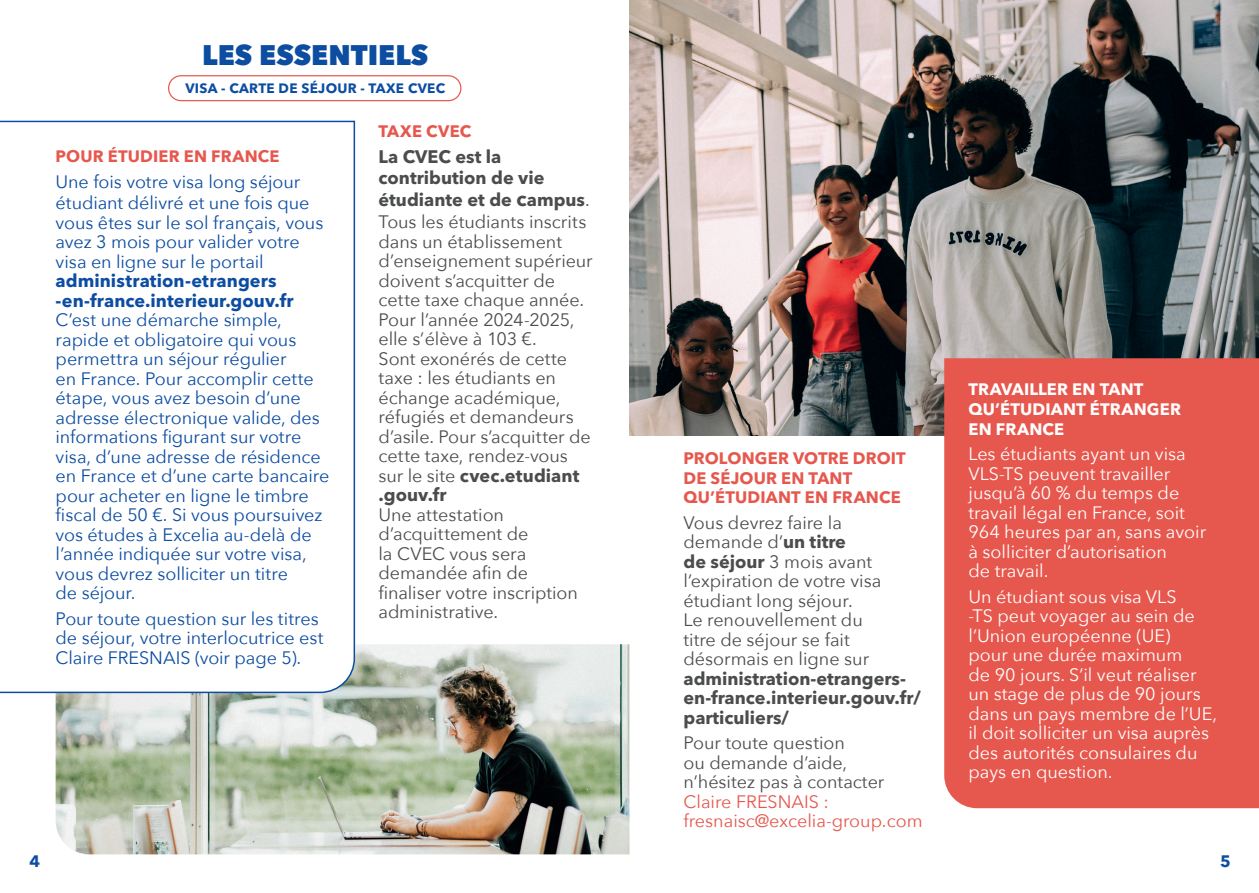
<style>
.page{position:relative;width:1259px;height:893px;background:#fff}
.page>*{position:absolute;margin:0;border:0;box-sizing:border-box;transform-origin:0 0}
.t1{font:800 28.35px "Avenir Next";color:#0d4da1}
.t2{font:18px/19.5px "Avenir Next";letter-spacing:-.005em;color:#0d4da1}
.t3{font:18px/19.5px "Avenir Next";letter-spacing:-.005em;color:#4b4c4d}
.t4{font:18px/19.5px "Avenir Next";color:#fff}
.t5{font:700 18px/19.5px "Avenir Next LT Pro";color:#4b4c4d}
.t6{font:700 18px/19.5px "Avenir Next LT Pro";letter-spacing:.005em;color:#0d4da1}
.t7{font:18px/19.5px "Avenir Next";color:#e6584e}
.t8{font:700 16.5px/19.8px "Avenir Next LT Pro";letter-spacing:.005em;color:#e6584e}
.t9{font:700 16.5px/19.8px "Avenir Next LT Pro";letter-spacing:.01em;color:#fff}
.t10{font:700 16.5px "Avenir Next";letter-spacing:.01em;color:#e6584e}
.t11{font:700 16.5px "Avenir Next LT Pro";color:#0d4da1}
.t12{font:700 13.5px "Avenir Next LT Pro";letter-spacing:.02em;color:#0d4da1}
.s1{font-family:"Avenir Next";font-weight:400}
.s2{font-family:"Avenir Next LT Pro";font-weight:700}
</style>
<div class="page">
<img style="left:629px;top:0;width:630px;height:436px">
<svg style="left:944px;top:358px;width:315px;height:450px;background:#e65c53"></svg>
<img style="left:56px;top:644px;width:573px;height:210px">
<svg style="left:0;top:120px;width:356px;height:574px"></svg>
<div style="left:168px;top:75px;width:293px;height:26px;border:1px solid #e6584e;border-radius:12px"></div>
<h1 class="t1" style="left:202px;top:37px;width:228px">LES ESSENTIELS</h1>
<p class="t12" style="left:185px;top:80px;width:260px">VISA - CARTE DE SÉJOUR - TAXE CVEC</p>
<p class="t10" style="left:56px;top:142px;width:225px">POUR ÉTUDIER EN FRANCE</p>
<p class="t2" style="left:56px;top:170px;width:255px;line-height:21.6px">Une fois votre visa long séjour étudiant délivré et une fois que</p>
<p class="t2" style="left:56px;top:212px;width:269px">vous êtes sur le sol français, vous avez 3 mois pour valider votre visa en ligne sur le portail</p>
<p class="t6" style="left:56px;top:271px;width:239px">administration-etrangers -en-france.interieur.gouv.fr</p>
<p class="t2" style="left:56px;top:310px;width:275px">C’est une démarche simple, rapide et obligatoire qui vous permettra un séjour régulier<br>en France. Pour accomplir cette étape, vous avez besoin d’une adresse électronique valide, des informations figurant sur votre visa, d’une adresse de résidence en France et d’une carte bancaire pour acheter en ligne le timbre fiscal de 50 €. Si vous poursuivez vos études à Excelia au-delà de l’année indiquée sur votre visa, vous devrez solliciter un titre<br>de séjour.</p>
<p class="t2" style="left:56px;top:608px;width:269px">Pour toute question sur les titres de séjour, votre interlocutrice est<br>Claire FRESNAIS (voir page 5).</p>
<p class="t8" style="left:378px;top:121px;width:92px">TAXE CVEC</p>
<p class="t5" style="left:378px;top:145px;width:213px;line-height:21.6px">La CVEC est la contribution de vie étudiante et de Campus<span class="s1">.</span></p>
<p class="t3" style="left:378px;top:212px;width:216px">Tous les étudiants inscrits dans un établissement d’enseignement supérieur doivent s’acquitter de cette taxe chaque année.<br>Pour l’année 2024-2025, elle s’élève à 103 €.<br>Sont exonérés de cette taxe : les étudiants en échange académique, réfugiés et demandeurs d’asile. Pour s’acquitter de cette taxe, rendez-vous</p>
<p class="t5" style="left:378px;top:466px;width:202px"><span class="s1">sur le site</span> cvec.etudiant .gouv.fr</p>
<p class="t3" style="left:378px;top:504px;width:201px">Une attestation d’acquittement de<br>la CVEC vous sera demandée afin de finaliser votre inscription administrative.</p>
<p class="t8" style="left:683px;top:448px;width:224px">PROLONGER VOTRE DROIT<br>DE SÉJOUR EN TANT<br>QU’ÉTUDIANT EN FRANCE</p>
<p class="t3" style="left:683px;top:512px;width:199px">Vous devrez faire la demande d’<span class="s2">un titre<br>de séjour</span> 3 mois avant l’expiration de votre visa étudiant long séjour.<br>Le renouvellement du titre de séjour se fait désormais en ligne sur</p>
<p class="t5" style="left:683px;top:669px;width:239px">administration-etrangers&shy;en-france.interieur.gouv.fr/ particuliers/</p>
<p class="t3" style="left:683px;top:733px;width:202px">Pour toute question<br>ou demande d’aide, n’hésitez pas à contacter</p>
<p class="t7" style="left:683px;top:791px;width:240px">Claire FRESNAIS : fresnaisc@excelia-group.com</p>
<p class="t9" style="left:968px;top:379px;width:214px">TRAVAILLER EN TANT<br>QU’ÉTUDIANT ÉTRANGER<br>EN FRANCE</p>
<p class="t4" style="left:968px;top:443px;width:239px">Les étudiants ayant un visa<br>VLS-TS peuvent travailler jusqu’à 60 % du temps de travail légal en France, soit<br>964 heures par an, sans avoir à solliciter d’autorisation<br>de travail.</p>
<p class="t4" style="left:968px;top:586px;width:250px">Un étudiant sous visa VLS<br>-TS peut voyager au sein de l’Union européenne (UE)<br>pour une durée maximum<br>de 90 jours. S’il veut réaliser un stage de plus de 90 jours dans un pays membre de l’UE, il doit solliciter un visa auprès des autorités consulaires du pays en question.</p>
<p class="t11" style="left:29px;top:851px;width:12px">4</p>
<p class="t11" style="left:1220px;top:851px;width:12px">5</p>
</div>
